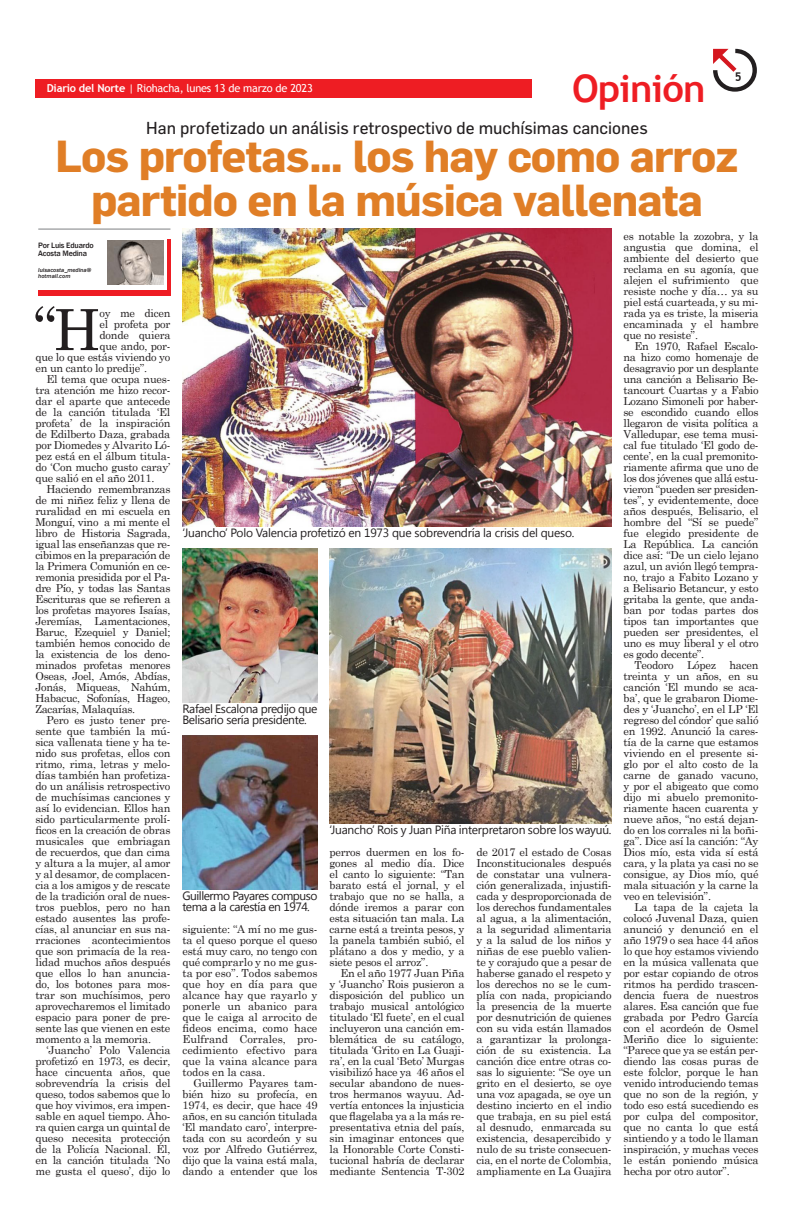
<style>
.page{position:relative;width:794px;height:1219px;background:#fff}
.page>*{position:absolute;margin:0;border:0;box-sizing:border-box;transform-origin:0 0}
.Texto_sin_sangrias{font:56.7px "Century Schoolbook";color:#231f20}
.Título_medio_34pt{font:700 44px/44px "Flama";letter-spacing:-.02em;color:#e07e26;text-align:center}
.Texto_capitular{font:700 38px "Trebuchet MS";letter-spacing:-.02em;color:#ee1d23}
.Antetitulo{font:17px "Flama";color:#231f20}
.Pié_de_foto{font:12px/11px "Segoe UI";letter-spacing:-.03em;color:#231f20}
.Texto_capitular-2{font:700 12px "Trebuchet MS";color:#231f20}
.Texto{font:11px/11px "Century Schoolbook";letter-spacing:-.02em;color:#231f20;text-align:justify}
.Texto_sin_sangrias-2{font:11px "Century Schoolbook";letter-spacing:-.02em;color:#231f20}
.Texto-2{font:11px "Trebuchet MS";letter-spacing:-.02em;color:#fff}
.Texto_capitular-3{font:500 8px/8px "Franklin Gothic";letter-spacing:-.02em;color:#231f20}
.Texto_capitular-4{font:italic 500 6px/6px "Franklin Gothic";color:#231f20}
.s1{font-weight:700}
</style>
<div class="page">
<svg style="left:713px;top:49px;width:44px;height:43px"></svg>
<div style="left:35px;top:79px;width:496px;height:18px;background:#ee1d23"></div>
<hr style="left:38px;top:229px;width:132px;height:1px;background:#7e8083">
<div style="left:38px;top:290px;width:132px;height:5px;background:#ee1d23"></div>
<hr style="left:167px;top:239px;width:3px;height:56px;background:#ee1d23">
<img style="left:107px;top:240px;width:56px;height:44px">
<img style="left:182px;top:229px;width:429px;height:297px">
<img style="left:182px;top:548px;width:135px;height:154px">
<img style="left:182px;top:735px;width:135px;height:154px">
<img style="left:329px;top:548px;width:282px;height:276px">
<svg style="left:35px;top:306px;width:20px;height:16px"></svg>
<p class="Texto-2" style="left:47px;top:81px;width:267px"><span class="s1">Diario del Norte</span> | Riohacha, lunes 13 de marzo de 2023</p>
<p class="Texto_capitular" style="left:572px;top:65px;width:135px">Opinión</p>
<p class="Antetitulo" style="left:146px;top:118px;width:503px">Han profetizado un análisis retrospectivo de muchísimas canciones</p>
<p class="Texto_capitular-2" style="left:734px;top:69px;width:8px">5</p>
<p class="Título_medio_34pt" style="left:56px;top:134px;width:684px">Los profetas… los hay como arroz partido en la música vallenata</p>
<p class="Texto_capitular-3" style="left:38px;top:241px;width:57px">Por Luis Eduardo<br>Acosta Medina</p>
<p class="Texto_capitular-4" style="left:38px;top:267px;width:54px">luisacosta_medina@ hotmail.com</p>
<p class="Texto_sin_sangrias" style="left:53px;top:282px;width:49px">H</p>
<p class="Texto_sin_sangrias-2" style="left:100px;top:304px;width:72px">oy me dicen</p>
<p class="Texto_sin_sangrias-2" style="left:100px;top:315px;width:72px">el profeta por</p>
<p class="Texto_sin_sangrias-2" style="left:100px;top:326px;width:72px">donde quiera</p>
<p class="Texto_sin_sangrias-2" style="left:100px;top:337px;width:72px">que ando, por-</p>
<p class="Texto_sin_sangrias-2" style="left:35px;top:348px;width:136px">que lo que estás viviendo yo</p>
<p class="Texto_sin_sangrias-2" style="left:35px;top:359px;width:113px">en un canto lo predije”.</p>
<p class="Texto" style="left:35px;top:373px;width:136px;text-indent:11px">El tema que ocupa nues&shy;tra atención me hizo recor&shy;dar el aparte que antecede de la canción titulada ‘El profeta’ de la inspiración de Edilberto Daza, grabada por Diomedes y Alvarito Ló&shy;pez está en el álbum titula&shy;do ‘Con mucho gusto caray’ que salió en el año 2011.</p>
<p class="Texto" style="left:35px;top:483px;width:136px;text-indent:11px">Haciendo remembranzas de mi niñez feliz y llena de ruralidad en mi escuela en Monguí, vino a mi mente el libro de Historia Sagrada, igual las enseñanzas que re&shy;cibimos en la preparación de la Primera Comunión en ce&shy;remonia presidida por el Pa&shy;dre Pío, y todas las Santas Escrituras que se refieren a los profetas mayores Isaías, Jeremías, Lamentaciones, Baruc, Ezequiel y Daniel; también hemos conocido de la existencia de los deno&shy;minados profetas menores Oseas, Joel, Amós, Abdías, Jonás, Miqueas, Nahúm, Habacuc, Sofonías, Hageo, Zacarías, Malaquías.</p>
<p class="Texto" style="left:35px;top:714px;width:136px;text-indent:11px">Pero es justo tener pre&shy;sente que también la mú&shy;sica vallenata tiene y ha te&shy;nido sus profetas, ellos con ritmo, rima, letras y melo&shy;días también han profetiza&shy;do un análisis retrospectivo de muchísimas canciones y así lo evidencian. Ellos han sido particularmente prolí&shy;ficos en la creación de obras musicales que embriagan de recuerdos, que dan cima y altura a la mujer, al amor y al desamor, de complacen&shy;cia a los amigos y de rescate de la tradición oral de nues&shy;tros pueblos, pero no han estado ausentes las profe&shy;cías, al anunciar en sus na&shy;rraciones acontecimientos que son primacía de la rea&shy;lidad muchos años después que ellos lo han anuncia&shy;do, los botones para mos&shy;trar son muchísimos, pero aprovecharemos el limitado espacio para poner de pre&shy;sente las que vienen en este momento a la memoria.</p>
<p class="Texto" style="left:35px;top:1044px;width:136px;text-indent:11px">‘Juancho’ Polo Valencia profetizó en 1973, es decir, hace cincuenta años, que sobrevendría la crisis del queso, todos sabemos que lo que hoy vivimos, era impen&shy;sable en aquel tiempo. Aho&shy;ra quien carga un quintal de queso necesita protección de la Policía Nacional. Él, en la canción titulada ‘No me gusta el queso’, dijo lo</p>
<p class="Pié_de_foto" style="left:182px;top:527px;width:393px">‘Juancho’ Polo Valencia profetizó en 1973 que sobrevendría la crisis del queso.</p>
<p class="Pié_de_foto" style="left:182px;top:703px;width:136px">Rafael Escalona predijo que<br>Belisario sería presidente.</p>
<p class="Pié_de_foto" style="left:182px;top:890px;width:136px">Guillermo Payares compuso tema a la carestía en 1974.</p>
<p class="Texto" style="left:182px;top:923px;width:136px">siguiente: “A mí no me gus&shy;ta el queso porque el queso está muy caro, no tengo con qué comprarlo y no me gus&shy;ta por eso”. Todos sabemos que hoy en día para que alcance hay que rayarlo y ponerle un abanico para que le caiga al arrocito de fideos encima, como hace Eulfrand Corrales, pro&shy;cedimiento efectivo para que la vaina alcance para todos en la casa.</p>
<p class="Texto" style="left:182px;top:1077px;width:136px;text-indent:11px">Guillermo Payares tam&shy;bién hizo su profecía, en 1974, es decir, que hace 49 años, en su canción titulada ‘El mandato caro’, interpre&shy;tada con su acordeón y su voz por Alfredo Gutiérrez, dijo que la vaina está mala, dando a entender que los</p>
<p class="Pié_de_foto" style="left:329px;top:824px;width:283px">‘Juancho’ Rois y Juan Piña interpretaron sobre los wayuú.</p>
<p class="Texto" style="left:329px;top:846px;width:136px">perros duermen en los fo&shy;gones al medio día. Dice el canto lo siguiente: “Tan barato está el jornal, y el trabajo que no se halla, a dónde iremos a parar con esta situación tan mala. La carne está a treinta pesos, y la panela también subió, el plátano a dos y medio, y a siete pesos el arroz”.</p>
<p class="Texto" style="left:329px;top:967px;width:136px;text-indent:11px">En el año 1977 Juan Piña y ‘Juancho’ Rois pusieron a disposición del publico un trabajo musical antológico titulado ‘El fuete’, en el cual incluyeron una canción em&shy;blemática de su catálogo, titulada ‘Grito en La Guaji&shy;ra’, en la cual ‘Beto’ Murgas visibilizó hace ya 46 años el secular abandono de nues&shy;tros hermanos wayuu. Ad&shy;vertía entonces la injusticia que flagelaba ya a la más re&shy;presentativa etnia del país, sin imaginar entonces que la Honorable Corte Consti&shy;tucional habría de declarar mediante Sentencia T-302</p>
<p class="Texto" style="left:476px;top:846px;width:136px">de 2017 el estado de Cosas Inconstitucionales después de constatar una vulnera&shy;ción generalizada, injustifi&shy;cada y desproporcionada de los derechos fundamentales al agua, a la alimentación, a la seguridad alimentaria y a la salud de los niños y niñas de ese pueblo valien&shy;te y corajudo que a pesar de haberse ganado el respeto y los derechos no se le cum&shy;plía con nada, propiciando la presencia de la muerte por desnutrición de quienes con su vida están llamados a garantizar la prolonga&shy;ción de su existencia. La canción dice entre otras co&shy;sas lo siguiente: “Se oye un grito en el desierto, se oye una voz apagada, se oye un destino incierto en el indio que trabaja, en su piel está al desnudo, enmarcada su existencia, desapercibido y nulo de su triste consecuen&shy;cia, en el norte de Colombia, ampliamente en La Guajira</p>
<p class="Texto" style="left:623px;top:230px;width:136px">es notable la zozobra, y la angustia que domina, el ambiente del desierto que reclama en su agonía, que alejen el sufrimiento que resiste noche y día… ya su piel está cuarteada, y su mi&shy;rada ya es triste, la miseria encaminada y el hambre que no resiste”.</p>
<p class="Texto" style="left:623px;top:340px;width:136px;text-indent:11px">En 1970, Rafael Escalo&shy;na hizo como homenaje de desagravio por un desplante una canción a Belisario Be&shy;tancourt Cuartas y a Fabio Lozano Simoneli por haber&shy;se escondido cuando ellos llegaron de visita política a Valledupar, ese tema musi&shy;cal fue titulado ‘El godo de&shy;cente’, en la cual premonito&shy;riamente afirma que uno de los dos jóvenes que allá estu&shy;vieron “pueden ser presiden&shy;tes”, y evidentemente, doce años después, Belisario, el hombre del “Sí se puede” fue elegido presidente de La República. La canción dice así: “De un cielo lejano azul, un avión llegó tempra&shy;no, trajo a Fabito Lozano y a Belisario Betancur, y esto gritaba la gente, que anda&shy;ban por todas partes dos tipos tan importantes que pueden ser presidentes, el uno es muy liberal y el otro es godo decente”.</p>
<p class="Texto" style="left:623px;top:659px;width:136px;text-indent:11px">Teodoro López hacen treinta y un años, en su canción ‘El mundo se aca&shy;ba’, que le grabaron Diome&shy;des y ‘Juancho’, en el LP ‘El regreso del cóndor’ que salió en 1992. Anunció la cares&shy;tía de la carne que estamos viviendo en el presente si&shy;glo por el alto costo de la carne de ganado vacuno, y por el abigeato que como dijo mi abuelo premonito&shy;riamente hacen cuarenta y nueve años, “no está dejan&shy;do en los corrales ni la boñi&shy;ga”. Dice así la canción: “Ay Dios mío, esta vida sí está cara, y la plata ya casi no se consigue, ay Dios mío, qué mala situación y la carne la veo en televisión”.</p>
<p class="Texto" style="left:623px;top:901px;width:136px;text-indent:11px">La tapa de la cajeta la colocó Juvenal Daza, quien anunció y denunció en el año 1979 o sea hace 44 años lo que hoy estamos viviendo en la música vallenata que por estar copiando de otros ritmos ha perdido trascen&shy;dencia fuera de nuestros alares. Esa canción que fue grabada por Pedro García con el acordeón de Osmel Meriño dice lo siguiente: “Parece que ya se están per&shy;diendo las cosas puras de este folclor, porque le han venido introduciendo temas que no son de la región, y todo eso está sucediendo es por culpa del compositor, que no canta lo que está sintiendo y a todo le llaman inspiración, y muchas veces le están poniendo música hecha por otro autor”.</p>
</div>
